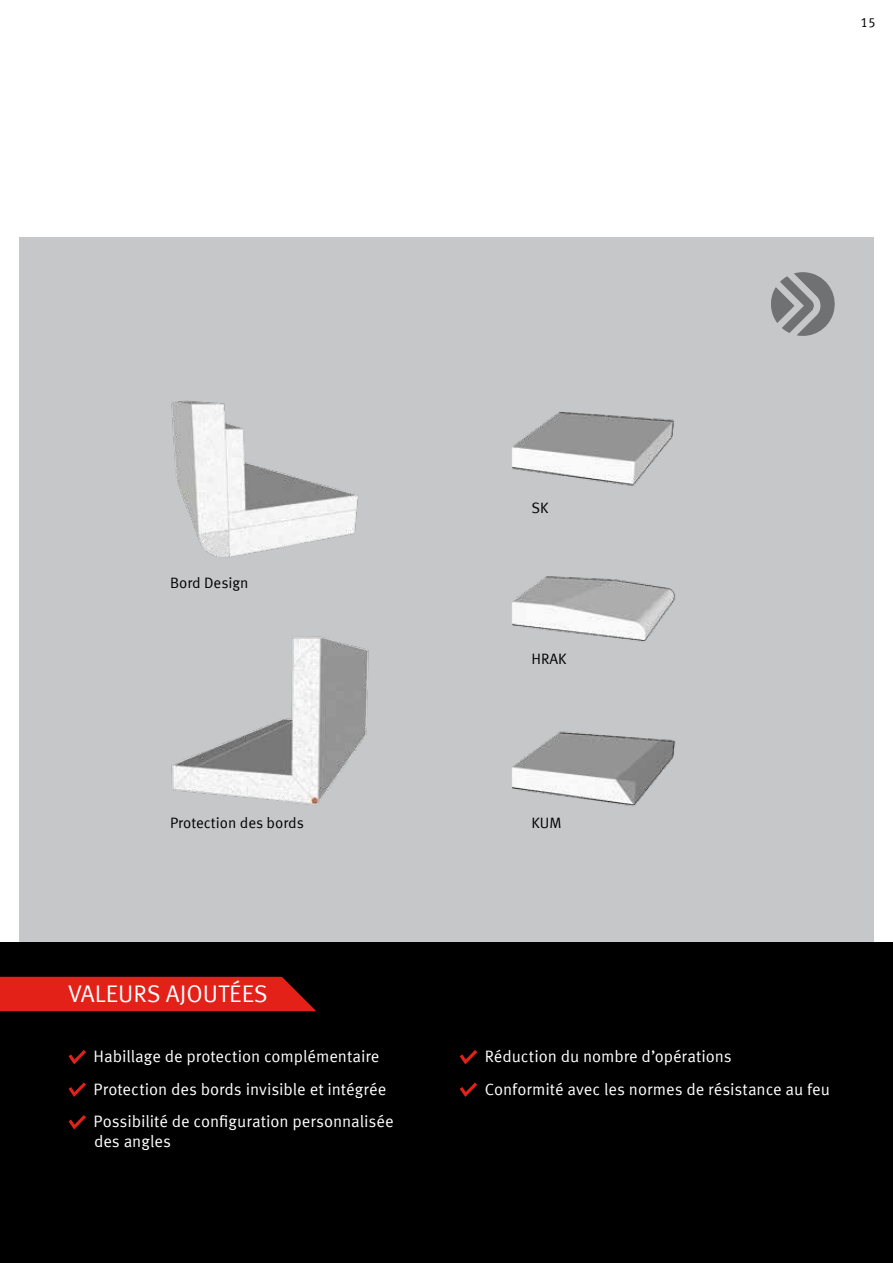
<style>
.page{position:relative;width:893px;height:1263px;background:#fff}
.page>*{position:absolute;margin:0;border:0;box-sizing:border-box;transform-origin:0 0}
.t1{font:24px "Meta Offc Pro Norm";color:#fff}
.t2{font:16.5px/32.5px "Meta Offc Pro Norm";letter-spacing:-.005em;color:#fff}
.t3{font:15px "Meta Offc Pro Norm";color:#000}
.t4{font:13.5px "Meta Offc Pro Norm";color:#000}
</style>
<div class="page">
<div style="left:19px;top:237px;width:855px;height:718px;background:#c6c7c8"></div>
<img style="left:171px;top:400px;width:505px;height:407px">
<div style="left:0;top:942px;width:893px;height:321px;background:#000"></div>
<div style="left:0;top:977px;width:316px;height:34px;background:#e32119"></div>
<svg style="left:69px;top:1050px;width:17px;height:14px"></svg>
<svg style="left:69px;top:1082px;width:17px;height:15px"></svg>
<svg style="left:69px;top:1115px;width:17px;height:14px"></svg>
<svg style="left:460px;top:1050px;width:17px;height:14px"></svg>
<svg style="left:460px;top:1082px;width:17px;height:15px"></svg>
<svg style="left:771px;top:272px;width:64px;height:64px"></svg>
<p class="t4" style="left:861px;top:12px;width:17px">15</p>
<p class="t3" style="left:170px;top:571px;width:80px">Bord Design</p>
<p class="t3" style="left:531px;top:497px;width:18px">SK</p>
<p class="t3" style="left:531px;top:647px;width:37px">HRAK</p>
<p class="t3" style="left:170px;top:812px;width:135px">Protection des bords</p>
<p class="t3" style="left:531px;top:812px;width:31px">KUM</p>
<h1 class="t1" style="left:68px;top:975px;width:201px">VALEURS AJOUTÉES</h1>
<p class="t2" style="left:94px;top:1039px;width:302px">Habillage de protection complémentaire<br>Protection des bords invisible et intégrée<br>Possibilité de configuration personnalisée</p>
<p class="t2" style="left:94px;top:1124px;width:79px">des angles</p>
<p class="t2" style="left:485px;top:1039px;width:347px">Réduction du nombre d’opérations<br>Conformité avec les normes de résistance au feu</p>
</div>
